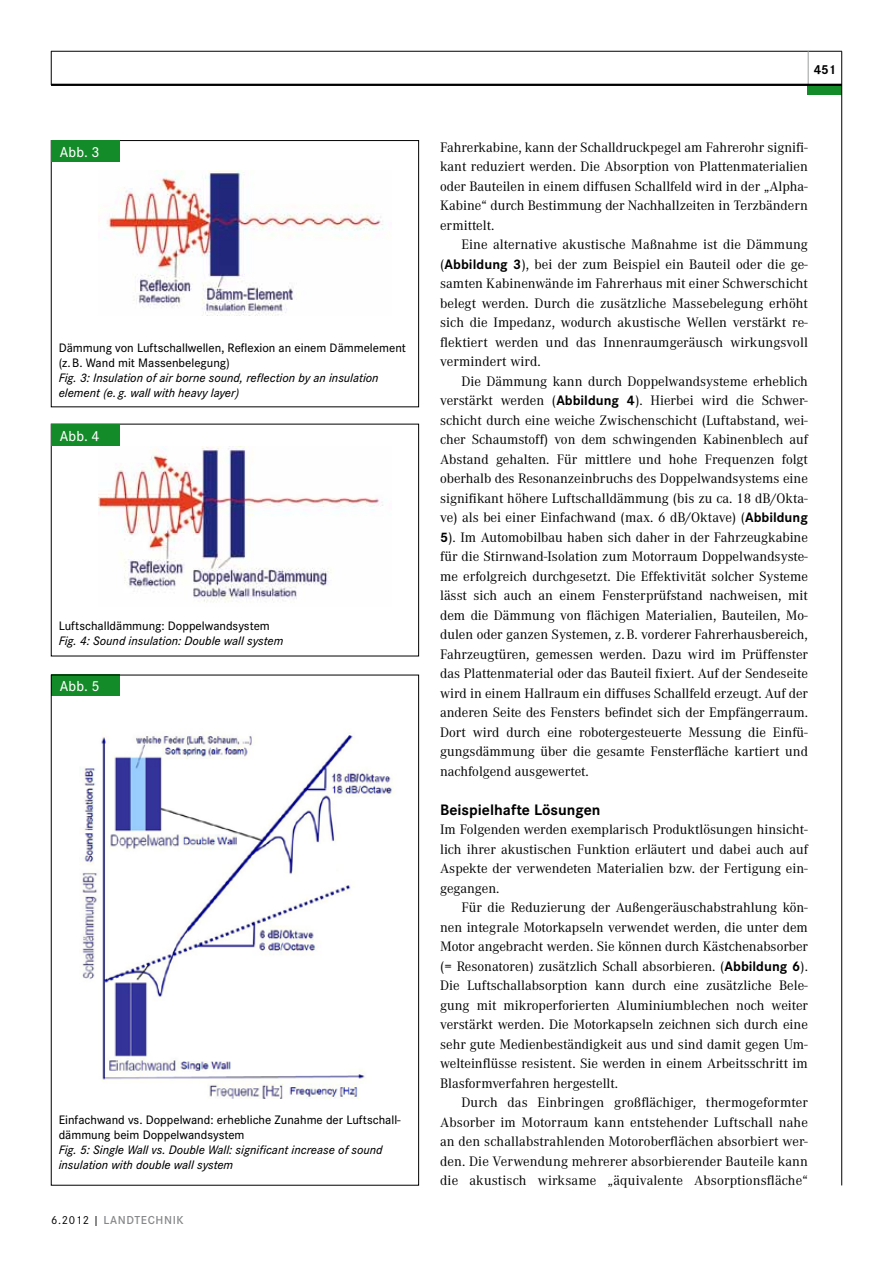
<style>
.page{position:relative;width:893px;height:1263px;background:#fff}
.page>*{position:absolute;margin:0;border:0;box-sizing:border-box;transform-origin:0 0}
.t1{font:700 15.75px "Corporate S";color:#000}
.t2{font:500 15px "Corporate S";color:#fff}
.t3{font:14.25px/19.5px "Corporate A";color:#000;text-align:justify}
.t4{font:700 13.5px "Corporate S";color:#000}
.t5{font:italic 500 12.75px/15px "Corporate S";color:#000}
.t6{font:500 12.75px/15px "Corporate S";color:#000}
.t7{font:600 12px "Corporate S";letter-spacing:.05em;color:#87888a}
.s1{font-weight:400;color:#000}
.s2{font-family:"Corporate S";font-weight:700}
</style>
<div class="page">
<hr style="left:51px;top:51px;width:1px;height:34px;background:#000">
<hr style="left:51px;top:51px;width:791px;height:1px;background:#000">
<hr style="left:808px;top:51px;width:1px;height:34px;background:#9c9e9f">
<div style="left:808px;top:85px;width:34px;height:10px;background:#148b29"></div>
<hr style="left:841px;top:51px;width:1px;height:1134px;background:#000">
<hr style="left:51px;top:84px;width:791px;height:2px;background:#000">
<div style="left:51px;top:140px;width:368px;height:267px;border:1px solid #000"></div>
<img style="left:103px;top:170px;width:280px;height:146px">
<div style="left:51px;top:141px;width:68px;height:21px;background:#148b29"></div>
<img style="left:99px;top:446px;width:284px;height:157px">
<div style="left:51px;top:424px;width:68px;height:21px;background:#148b29"></div>
<img style="left:79px;top:732px;width:315px;height:366px">
<div style="left:51px;top:675px;width:68px;height:21px;background:#148b29"></div>
<p class="t2" style="left:60px;top:143px;width:41px">Abb. 3</p>
<p class="t6" style="left:59px;top:340px;width:349px">Dämmung von Luftschallwellen, Reflexion an einem Dämmelement (z.B. Wand mit Massenbelegung)</p>
<p class="t5" style="left:59px;top:370px;width:321px">Fig. 3: Insulation of air borne sound, reflection by an insulation element (e. g. wall with heavy layer)</p>
<p class="t2" style="left:60px;top:427px;width:41px">Abb. 4</p>
<p class="t6" style="left:59px;top:618px;width:213px">Luftschalldämmung: Doppelwandsystem</p>
<p class="t5" style="left:59px;top:633px;width:226px">Fig. 4: Sound insulation: Double wall system</p>
<p class="t2" style="left:60px;top:677px;width:41px">Abb. 5</p>
<p class="t6" style="left:59px;top:1113px;width:344px">Einfachwand vs. Doppelwand: erhebliche Zunahme der Luftschall&shy;dämmung beim Doppelwandsystem</p>
<p class="t5" style="left:59px;top:1143px;width:326px">Fig. 5: Single Wall vs. Double Wall: significant increase of sound insulation with double wall system</p>
<p class="t7" style="left:51px;top:1213px;width:134px"><span class="s1">6.2012 |</span> LANDTECHNIK</p>
<p class="t4" style="left:814px;top:61px;width:24px">451</p>
<p class="t3" style="left:440px;top:138px;width:369px">Fahrerkabine, kann der Schalldruckpegel am Fahrerohr signifi&shy;kant reduziert werden. Die Absorption von Plattenmaterialien oder Bauteilen in einem diffusen Schallfeld wird in der „Alpha-Kabine“ durch Bestimmung der Nachhallzeiten in Terzbändern ermittelt.</p>
<p class="t3" style="left:440px;top:235px;width:369px;text-indent:21px">Eine alternative akustische Maßnahme ist die Dämmung (<span class="s2">Abbildung 3</span>), bei der zum Beispiel ein Bauteil oder die ge&shy;samten Kabinenwände im Fahrerhaus mit einer Schwerschicht belegt werden. Durch die zusätzliche Massebelegung erhöht sich die Impedanz, wodurch akustische Wellen verstärkt re&shy;flektiert werden und das Innenraumgeräusch wirkungsvoll vermindert wird.</p>
<p class="t3" style="left:440px;top:372px;width:369px;text-indent:21px">Die Dämmung kann durch Doppelwandsysteme erheblich verstärkt werden (<span class="s2">Abbildung 4</span>). Hierbei wird die Schwer&shy;schicht durch eine weiche Zwischenschicht (Luftabstand, wei&shy;cher Schaumstoff) von dem schwingenden Kabinenblech auf Abstand gehalten. Für mittlere und hohe Frequenzen folgt oberhalb des Resonanzeinbruchs des Doppelwandsystems eine signifikant höhere Luftschalldämmung (bis zu ca. 18 dB/Okta&shy;ve) als bei einer Einfachwand (max. 6 dB/Oktave) (<span class="s2">Abbildung 5</span>). Im Automobilbau haben sich daher in der Fahrzeugkabine für die Stirnwand-Isolation zum Motorraum Doppelwandsyste&shy;me erfolgreich durchgesetzt. Die Effektivität solcher Systeme lässt sich auch an einem Fensterprüfstand nachweisen, mit dem die Dämmung von flächigen Materialien, Bauteilen, Mo&shy;dulen oder ganzen Systemen, z.B. vorderer Fahrerhausbereich, Fahrzeugtüren, gemessen werden. Dazu wird im Prüffenster das Plattenmaterial oder das Bauteil fixiert. Auf der Sendeseite wird in einem Hallraum ein diffuses Schallfeld erzeugt. Auf der anderen Seite des Fensters befindet sich der Empfängerraum.<br>Dort wird durch eine robotergesteuerte Messung die Einfü&shy;gungsdämmung über die gesamte Fensterfläche kartiert und nachfolgend ausgewertet.</p>
<p class="t1" style="left:440px;top:801px;width:162px">Beispielhafte Lösungen</p>
<p class="t3" style="left:440px;top:820px;width:369px">Im Folgenden werden exemplarisch Produktlösungen hinsicht&shy;lich ihrer akustischen Funktion erläutert und dabei auch auf Aspekte der verwendeten Materialien bzw. der Fertigung ein&shy;gegangen.</p>
<p class="t3" style="left:440px;top:898px;width:369px;text-indent:21px">Für die Reduzierung der Außengeräuschabstrahlung kön&shy;nen integrale Motorkapseln verwendet werden, die unter dem Motor angebracht werden. Sie können durch Kästchenabsorber (= Resonatoren) zusätzlich Schall absorbieren. (<span class="s2">Abbildung 6</span>).<br>Die Luftschallabsorption kann durch eine zusätzliche Bele&shy;gung mit mikroperforierten Aluminiumblechen noch weiter verstärkt werden. Die Motorkapseln zeichnen sich durch eine sehr gute Medienbeständigkeit aus und sind damit gegen Um&shy;welteinflüsse resistent. Sie werden in einem Arbeitsschritt im Blasformverfahren hergestellt.</p>
<p class="t3" style="left:440px;top:1093px;width:369px;text-indent:21px">Durch das Einbringen großflächiger, thermogeformter Absorber im Motorraum kann entstehender Luftschall nahe an den schallabstrahlenden Motoroberflächen absorbiert wer&shy;den. Die Verwendung mehrerer absorbierender Bauteile kann die akustisch wirksame „äquivalente Absorptionsfläche“</p>
</div>
